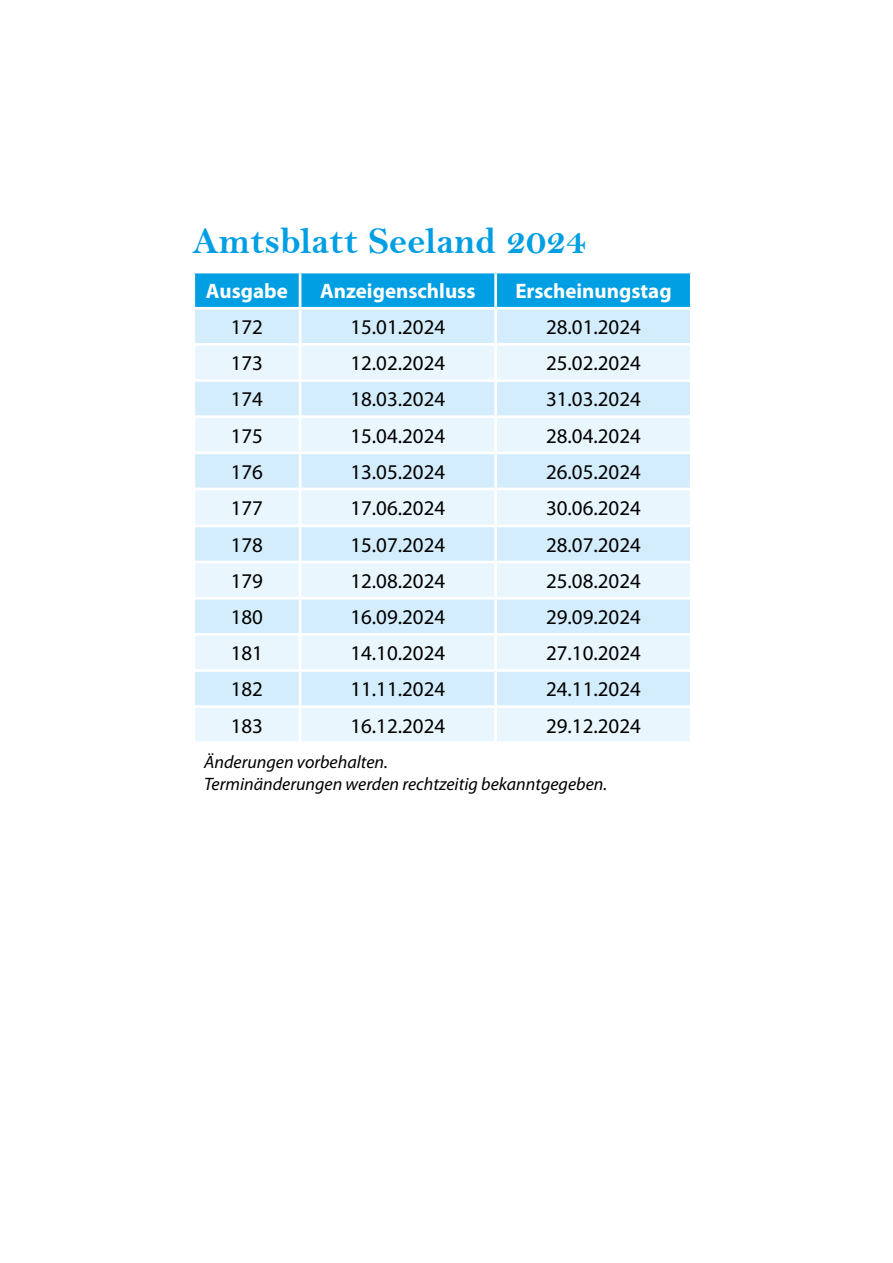
<style>
.page{position:relative;width:893px;height:1263px;background:#fff}
.page>*{position:absolute;margin:0;border:0;box-sizing:border-box;transform-origin:0 0}
.t1{font:37.8px "Bell MT Bold";color:#009ee3}
.t2{font:21px "Myriad Pro";color:#000}
.t3{font:700 21px "Myriad Pro";color:#fff}
.t4{font:italic 18px/21.6px "Myriad Pro";color:#000}
</style>
<div class="page">
<div style="left:195px;top:273px;width:495px;height:34px;background:#009ee3"></div>
<div style="left:195px;top:310px;width:495px;height:33px;background:#d4edfc"></div>
<svg style="left:195px;top:346px;width:495px;height:395px;background:#e0f1fd"></svg>
<hr style="left:299px;top:310px;width:2px;height:33px;background:#fff">
<hr style="left:299px;top:346px;width:2px;height:33px;background:#fff">
<hr style="left:299px;top:382px;width:2px;height:33px;background:#fff">
<hr style="left:299px;top:418px;width:2px;height:33px;background:#fff">
<hr style="left:299px;top:454px;width:2px;height:34px;background:#fff">
<hr style="left:299px;top:490px;width:2px;height:34px;background:#fff">
<hr style="left:299px;top:527px;width:2px;height:34px;background:#fff">
<hr style="left:299px;top:563px;width:2px;height:34px;background:#fff">
<hr style="left:299px;top:599px;width:2px;height:34px;background:#fff">
<hr style="left:299px;top:636px;width:2px;height:33px;background:#fff">
<hr style="left:299px;top:672px;width:2px;height:33px;background:#fff">
<hr style="left:299px;top:708px;width:2px;height:33px;background:#fff">
<hr style="left:494px;top:310px;width:3px;height:33px;background:#fff">
<hr style="left:494px;top:346px;width:3px;height:33px;background:#fff">
<hr style="left:192px;top:379px;width:108px;height:3px;background:#fff">
<hr style="left:300px;top:379px;width:196px;height:3px;background:#fff">
<hr style="left:496px;top:379px;width:197px;height:3px;background:#fff">
<hr style="left:494px;top:382px;width:3px;height:33px;background:#fff">
<hr style="left:192px;top:415px;width:108px;height:3px;background:#fff">
<hr style="left:300px;top:415px;width:196px;height:3px;background:#fff">
<hr style="left:496px;top:415px;width:197px;height:3px;background:#fff">
<hr style="left:494px;top:418px;width:3px;height:33px;background:#fff">
<hr style="left:192px;top:451px;width:108px;height:3px;background:#fff">
<hr style="left:300px;top:451px;width:196px;height:3px;background:#fff">
<hr style="left:496px;top:451px;width:197px;height:3px;background:#fff">
<hr style="left:494px;top:454px;width:3px;height:34px;background:#fff">
<hr style="left:192px;top:488px;width:108px;height:2px;background:#fff">
<hr style="left:300px;top:488px;width:196px;height:2px;background:#fff">
<hr style="left:496px;top:488px;width:197px;height:2px;background:#fff">
<hr style="left:494px;top:490px;width:3px;height:34px;background:#fff">
<hr style="left:192px;top:524px;width:108px;height:3px;background:#fff">
<hr style="left:300px;top:524px;width:196px;height:3px;background:#fff">
<hr style="left:496px;top:524px;width:197px;height:3px;background:#fff">
<hr style="left:494px;top:527px;width:3px;height:34px;background:#fff">
<hr style="left:192px;top:561px;width:108px;height:2px;background:#fff">
<hr style="left:300px;top:561px;width:196px;height:2px;background:#fff">
<hr style="left:496px;top:561px;width:197px;height:2px;background:#fff">
<hr style="left:494px;top:563px;width:3px;height:34px;background:#fff">
<hr style="left:192px;top:597px;width:108px;height:2px;background:#fff">
<hr style="left:300px;top:597px;width:196px;height:2px;background:#fff">
<hr style="left:496px;top:597px;width:197px;height:2px;background:#fff">
<hr style="left:494px;top:599px;width:3px;height:34px;background:#fff">
<hr style="left:192px;top:633px;width:108px;height:3px;background:#fff">
<hr style="left:300px;top:633px;width:196px;height:3px;background:#fff">
<hr style="left:496px;top:633px;width:197px;height:3px;background:#fff">
<hr style="left:494px;top:636px;width:3px;height:33px;background:#fff">
<hr style="left:192px;top:669px;width:108px;height:3px;background:#fff">
<hr style="left:300px;top:669px;width:196px;height:3px;background:#fff">
<hr style="left:496px;top:669px;width:197px;height:3px;background:#fff">
<hr style="left:494px;top:672px;width:3px;height:33px;background:#fff">
<hr style="left:192px;top:705px;width:108px;height:3px;background:#fff">
<hr style="left:300px;top:705px;width:196px;height:3px;background:#fff">
<hr style="left:496px;top:705px;width:197px;height:3px;background:#fff">
<hr style="left:494px;top:708px;width:3px;height:33px;background:#fff">
<hr style="left:299px;top:273px;width:2px;height:34px;background:#fff">
<hr style="left:494px;top:273px;width:3px;height:34px;background:#fff">
<h1 class="t1" style="left:192px;top:219px;width:395px">Amtsblatt Seeland 2024</h1>
<p class="t3" style="left:206px;top:277px;width:83px">Ausgabe</p>
<p class="t3" style="left:320px;top:277px;width:157px">Anzeigenschluss</p>
<p class="t3" style="left:515px;top:277px;width:158px">Erscheinungstag</p>
<p class="t2" style="left:231px;top:314px;width:34px">172</p>
<p class="t2" style="left:350px;top:314px;width:96px">15.01.2024</p>
<p class="t2" style="left:546px;top:314px;width:96px">28.01.2024</p>
<p class="t2" style="left:231px;top:350px;width:34px">173</p>
<p class="t2" style="left:350px;top:350px;width:96px">12.02.2024</p>
<p class="t2" style="left:546px;top:350px;width:96px">25.02.2024</p>
<p class="t2" style="left:231px;top:386px;width:34px">174</p>
<p class="t2" style="left:350px;top:386px;width:96px">18.03.2024</p>
<p class="t2" style="left:546px;top:386px;width:96px">31.03.2024</p>
<p class="t2" style="left:231px;top:423px;width:34px">175</p>
<p class="t2" style="left:350px;top:423px;width:96px">15.04.2024</p>
<p class="t2" style="left:546px;top:423px;width:96px">28.04.2024</p>
<p class="t2" style="left:231px;top:459px;width:34px">176</p>
<p class="t2" style="left:350px;top:459px;width:96px">13.05.2024</p>
<p class="t2" style="left:546px;top:459px;width:96px">26.05.2024</p>
<p class="t2" style="left:231px;top:495px;width:34px">177</p>
<p class="t2" style="left:350px;top:495px;width:96px">17.06.2024</p>
<p class="t2" style="left:546px;top:495px;width:96px">30.06.2024</p>
<p class="t2" style="left:231px;top:532px;width:34px">178</p>
<p class="t2" style="left:350px;top:532px;width:96px">15.07.2024</p>
<p class="t2" style="left:546px;top:532px;width:96px">28.07.2024</p>
<p class="t2" style="left:231px;top:568px;width:34px">179</p>
<p class="t2" style="left:350px;top:568px;width:96px">12.08.2024</p>
<p class="t2" style="left:546px;top:568px;width:96px">25.08.2024</p>
<p class="t2" style="left:231px;top:604px;width:34px">180</p>
<p class="t2" style="left:350px;top:604px;width:96px">16.09.2024</p>
<p class="t2" style="left:546px;top:604px;width:96px">29.09.2024</p>
<p class="t2" style="left:231px;top:640px;width:34px">181</p>
<p class="t2" style="left:350px;top:640px;width:96px">14.10.2024</p>
<p class="t2" style="left:546px;top:640px;width:96px">27.10.2024</p>
<p class="t2" style="left:231px;top:676px;width:34px">182</p>
<p class="t2" style="left:350px;top:676px;width:96px">11.11.2024</p>
<p class="t2" style="left:546px;top:676px;width:96px">24.11.2024</p>
<p class="t2" style="left:231px;top:713px;width:34px">183</p>
<p class="t2" style="left:350px;top:713px;width:96px">16.12.2024</p>
<p class="t2" style="left:546px;top:713px;width:96px">29.12.2024</p>
<p class="t4" style="left:204px;top:751px;width:405px">Änderungen vorbehalten.<br>Terminänderungen werden rechtzeitig bekanntgegeben.</p>
</div>
